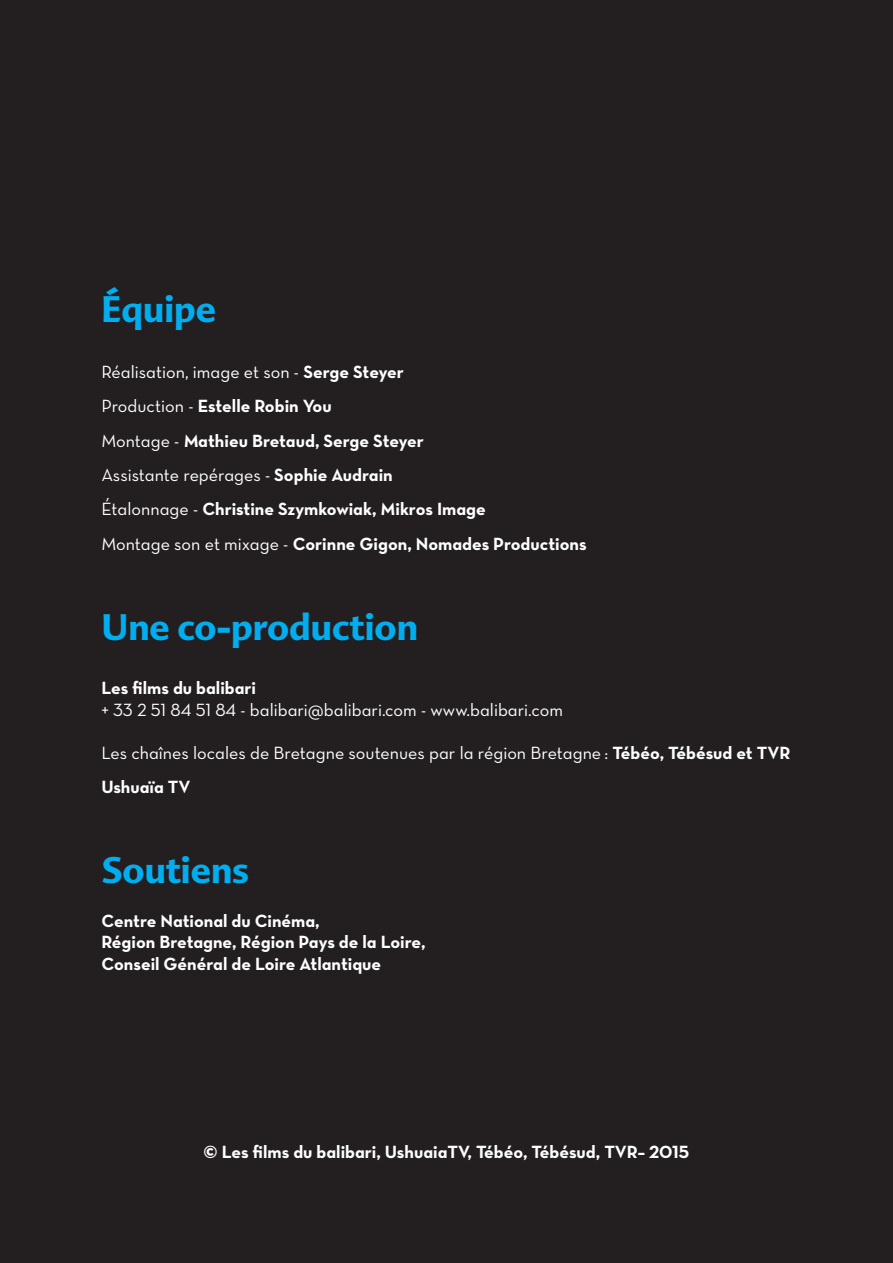
<style>
.page{position:relative;width:893px;height:1263px;background:#231f20}
.page>*{position:absolute;margin:0;border:0;box-sizing:border-box;transform-origin:0 0}
.titre_bleu-advert_bo{font:700 36px "Advert";color:#00aeef}
.texte_aligne_a_gauch{font:18px/21.6px "Neutra Text Bold Alt";color:#fff}
.texte_aligne_a_gauch-2{font:18px "Neutra Text Book Alt";color:#fff}
.s1{font-family:"Neutra Text Bold Alt"}
.s2{font-family:"Neutra Text Book Alt"}
</style>
<div class="page">
<p class="titre_bleu-advert_bo" style="left:101px;top:287px;width:116px">Équipe</p>
<p class="texte_aligne_a_gauch-2" style="left:101px;top:361px;width:304px">Réalisation, image et son - <span class="s1">Serge Steyer</span></p>
<p class="texte_aligne_a_gauch" style="left:101px;top:395px;width:232px"><span class="s2">Production -</span> Estelle Robin You</p>
<p class="texte_aligne_a_gauch" style="left:101px;top:429px;width:324px"><span class="s2">Montage -</span> Mathieu Bretaud, Serge Steyer</p>
<p class="texte_aligne_a_gauch-2" style="left:101px;top:464px;width:293px">Assistante repérages - <span class="s1">Sophie Audrain</span></p>
<p class="texte_aligne_a_gauch" style="left:101px;top:498px;width:386px"><span class="s2">Étalonnage -</span> Christine Szymkowiak, Mikros Image</p>
<p class="texte_aligne_a_gauch" style="left:101px;top:532px;width:487px"><span class="s2">Montage son et mixage -</span> Corinne Gigon, Nomades Productions</p>
<p class="titre_bleu-advert_bo" style="left:101px;top:605px;width:318px">Une co-production</p>
<p class="texte_aligne_a_gauch" style="left:101px;top:677px;width:156px">Les films du balibari</p>
<p class="texte_aligne_a_gauch-2" style="left:101px;top:698px;width:463px">+ 33 2 51 84 51 84 - balibari@balibari.com - www.balibari.com</p>
<p class="texte_aligne_a_gauch-2" style="left:101px;top:742px;width:690px">Les chaînes locales de Bretagne soutenues par la région Bretagne : <span class="s1">Tébéo, Tébésud et TVR</span></p>
<p class="texte_aligne_a_gauch" style="left:101px;top:776px;width:91px">Ushuaïa TV</p>
<p class="titre_bleu-advert_bo" style="left:101px;top:848px;width:149px">Soutiens</p>
<p class="texte_aligne_a_gauch" style="left:101px;top:909px;width:326px">Centre National du Cinéma,<br>Région Bretagne, Région Pays de la Loire,<br>Conseil Général de Loire Atlantique</p>
<p class="texte_aligne_a_gauch" style="left:204px;top:1140px;width:487px">© Les films du balibari, UshuaiaTV, Tébéo, Tébésud, TVR– 2015</p>
</div>
